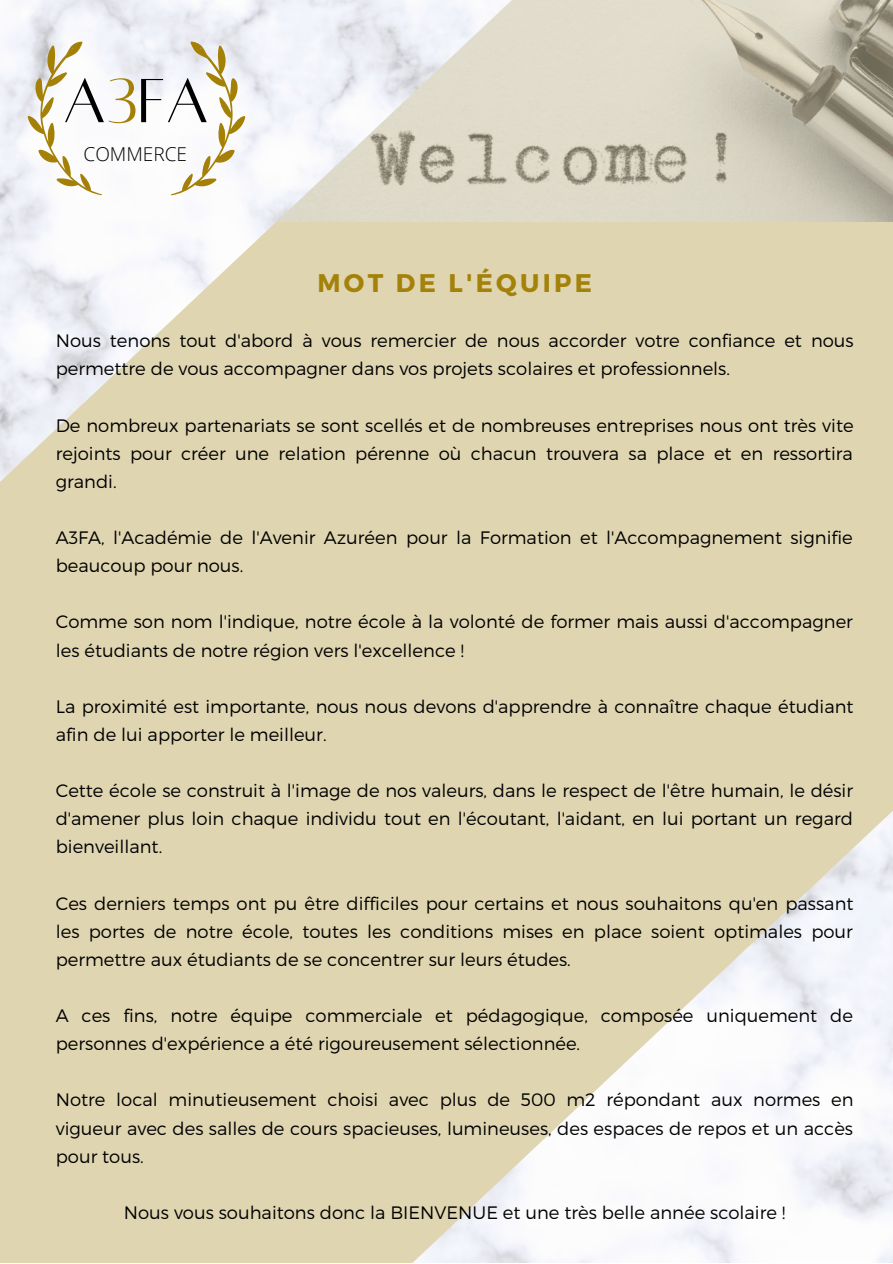
<style>
.page{position:relative;width:893px;height:1264px;background:#fff}
.page>*{position:absolute;margin:0;border:0;box-sizing:border-box;transform-origin:0 0}
.t1{font:68.7px "Alta regular";color:#000}
.t2{font:700 25.5px "Montserrat";letter-spacing:.13em;color:#a4820a}
.t3{font:300 19.05px "Open Sans";color:#000}
.t4{font:300 18px/28px "Montserrat";color:#000}
.s1{color:#a48106}
</style>
<div class="page">
<div style="left:0;top:0;width:892px;height:1262px;background:#dfd5b1"></div>
<img style="left:595px;top:0;width:297px;height:222px">
<img style="left:0;top:0;width:595px;height:482px">
<img style="left:413px;top:812px;width:479px;height:450px">
<svg style="left:28px;top:41px;width:74px;height:154px;background:#ebe6d7"></svg>
<svg style="left:170px;top:41px;width:75px;height:154px;background:#ebe6d8"></svg>
<h1 class="t1" style="left:63px;top:67px;width:148px">A<span class="s1">3</span>FA</h1>
<p class="t3" style="left:83px;top:141px;width:105px">COMMERCE</p>
<h2 class="t2" style="left:317px;top:266px;width:276px">MOT DE L'ÉQUIPE</h2>
<p class="t4" style="left:56px;top:326px;width:799px">Nous tenons tout d'abord à vous remercier de nous accorder votre confiance et nous permettre de vous accompagner dans vos projets scolaires et professionnels.</p>
<p class="t4" style="left:56px;top:410px;width:799px;text-align:justify">De nombreux partenariats se sont scellés et de nombreuses entreprises nous ont très vite rejoints pour créer une relation pérenne où chacun trouvera sa place et en ressortira grandi.</p>
<p class="t4" style="left:56px;top:522px;width:798px">A3FA, l'Académie de l'Avenir Azuréen pour la Formation et l'Accompagnement signifie beaucoup pour nous.</p>
<p class="t4" style="left:56px;top:607px;width:798px">Comme son nom l'indique, notre école à la volonté de former mais aussi d'accompagner les étudiants de notre région vers l'excellence !</p>
<p class="t4" style="left:56px;top:691px;width:799px">La proximité est importante, nous nous devons d'apprendre à connaître chaque étudiant afin de lui apporter le meilleur.</p>
<p class="t4" style="left:56px;top:775px;width:798px;text-align:justify">Cette école se construit à l'image de nos valeurs, dans le respect de l'être humain, le désir d'amener plus loin chaque individu tout en l'écoutant, l'aidant, en lui portant un regard bienveillant.</p>
<p class="t4" style="left:56px;top:888px;width:799px;text-align:justify">Ces derniers temps ont pu être difficiles pour certains et nous souhaitons qu'en passant les portes de notre école, toutes les conditions mises en place soient optimales pour permettre aux étudiants de se concentrer sur leurs études.</p>
<p class="t4" style="left:56px;top:1000px;width:798px">A ces fins, notre équipe commerciale et pédagogique, composée uniquement de personnes d'expérience a été rigoureusement sélectionnée.</p>
<p class="t4" style="left:56px;top:1085px;width:799px;text-align:justify">Notre local minutieusement choisi avec plus de 500 m2 répondant aux normes en vigueur avec des salles de cours spacieuses, lumineuses, des espaces de repos et un accès pour tous.</p>
<p class="t4" style="left:124px;top:1197px;width:663px">Nous vous souhaitons donc la BIENVENUE et une très belle année scolaire !</p>
</div>
